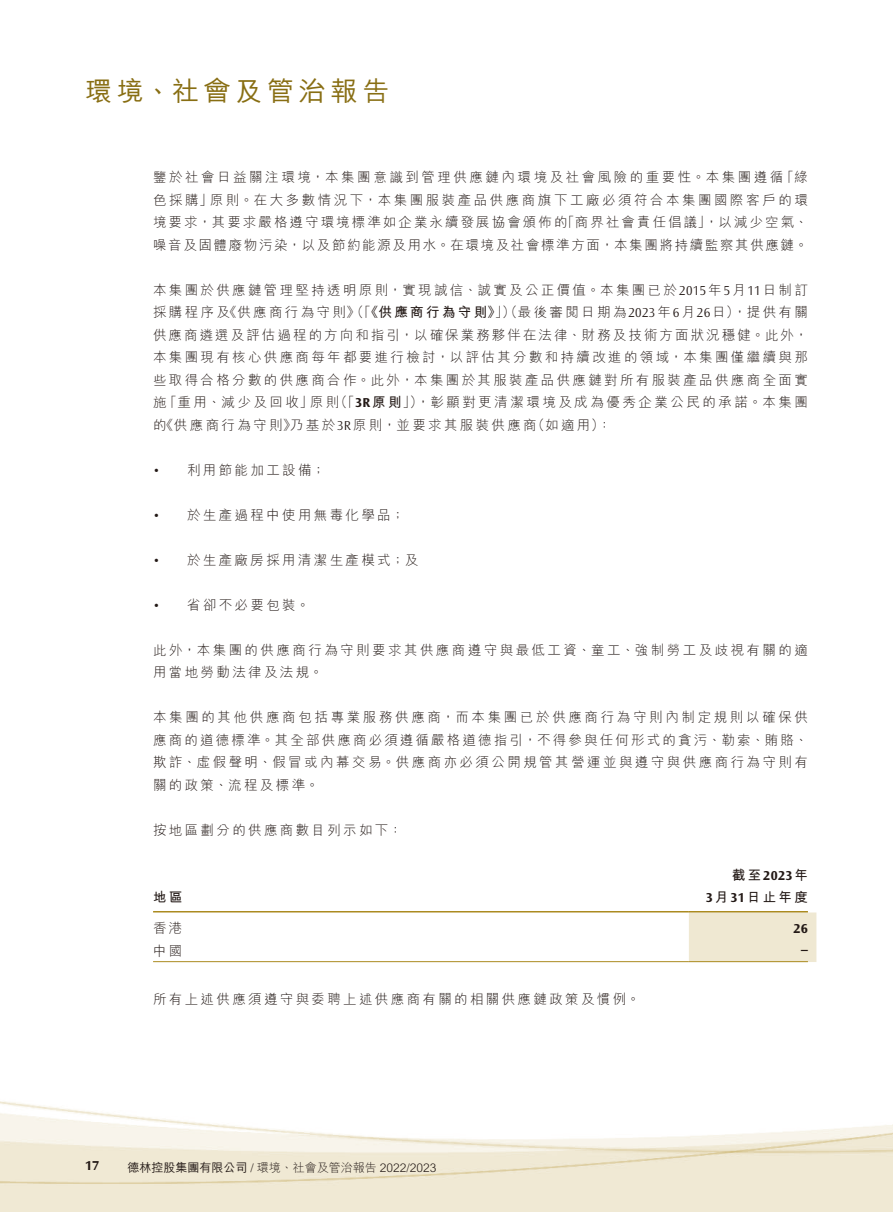
<style>
.page{position:relative;width:893px;height:1212px;background:#fff}
.page>*{position:absolute;margin:0;border:0;box-sizing:border-box;transform-origin:0 0}
.t1{font:500 27px "M Hei HK";letter-spacing:.175em;color:#886e13}
.t2{font:300 13.5px/22.5px "M Hei HK";letter-spacing:.175em;color:#231916}
.t3{font:300 13.5px/22.5px "M Hei HK";letter-spacing:.12em;color:#231916}
.t4{font:300 13.5px "M Hei HK";letter-spacing:.15em;color:#231916}
.t5{font:700 13.5px "Ocean Sans Std";letter-spacing:.025em;color:#231916}
.t6{font:700 13.5px "M Hei HK";letter-spacing:.175em;color:#231916}
.t7{font:300 13.5px "Ocean Sans Std";color:#231916}
.t8{font:300 12px "M Hei HK";color:#231916}
.s1{font-family:"Ocean Sans Std"}
.s2{font-weight:700}
.s3{font-family:"Ocean Sans Std";font-weight:700}
.s4{font-weight:500}
.s5{font-family:"M Hei HK"}
</style>
<div class="page">
<div style="left:689px;top:912px;width:127px;height:50px;background:#efe8d2"></div>
<hr style="left:153px;top:911px;width:536px;height:1px;background:#ab8b20">
<hr style="left:689px;top:911px;width:119px;height:1px;background:#ab8b20">
<hr style="left:153px;top:961px;width:536px;height:1px;background:#ab8b20">
<hr style="left:689px;top:961px;width:119px;height:1px;background:#ab8b20">
<h1 class="t1" style="left:85px;top:72px;width:306px">環境、社會及管治報告</h1>
<p class="t2" style="left:210px;top:166px;width:600px;text-indent:-57px">鑒於社會日益關注環境，本集團意識到管理供應鏈內環境及社會風險的重要性。本集團遵循<br>原則。在大多數情況下，本集團服裝產品供應商旗下工廠必須符合本集團國際客戶的環</p>
<p class="t2" style="left:780px;top:166px;width:29px">「綠</p>
<p class="t2" style="left:153px;top:188px;width:61px">色採購」</p>
<p class="t3" style="left:153px;top:211px;width:656px">境要求，其要求嚴格遵守環境標準如企業永續發展協會頒佈的<br>噪音及固體廢物污染，以及節約能源及用水。在環境及社會標準方面，本集團將持續監察其供應鏈。</p>
<p class="t2" style="left:153px;top:278px;width:656px;text-align:right">本集團於供應鏈管理堅持透明原則，實現誠信、誠實及公正價值。本集團已於<span class="s1">2015</span>年<span class="s1">5</span>月<span class="s1">11</span>日制訂採購程序 《及供應商行為守則》（「<span class="s2">《供應商行為守則》</span>」）（最後審閱日期為<span class="s1">2023</span>年<span class="s1">6</span>月<span class="s1">26</span>日，）提供有關供應商遴選及評估過程的方向和指引，以確保業務夥伴在法律、財務及技術方面狀況穩健。此外，本集團現有核心供應商每年都要進行檢討，以評估其分數和持續改進的領域，本集團僅繼續與那些取得合格分數的供應商合作。此外，本集團於其服裝產品供應鏈對所有服裝產品供應商全面實，彰顯對更清潔環境及成為優秀企業公民的承諾。本集團</p>
<p class="t4" style="left:561px;top:215px;width:248px">「商界社會責任倡議，」以減少空氣、</p>
<p class="t2" style="left:334px;top:391px;width:90px">（「<span class="s3">3R</span><span class="s2">原則</span>」）</p>
<p class="t2" style="left:164px;top:391px;width:151px">「重用、減少及回收」</p>
<p class="t2" style="left:310px;top:391px;width:31px">原則</p>
<p class="t2" style="left:153px;top:391px;width:15px">施</p>
<p class="t2" style="left:531px;top:413px;width:81px">（如適用：(</p>
<p class="t2" style="left:153px;top:413px;width:385px">《的供應商行為守則乃》 基於<span class="s1">3R</span>原則，並要求其服裝供應商</p>
<p class="t2" style="left:187px;top:458px;width:140px">利用節能加工設備;</p>
<p class="t7" style="left:153px;top:463px;width:8px">•</p>
<p class="t7" style="left:153px;top:508px;width:8px">•</p>
<p class="t7" style="left:153px;top:553px;width:8px">•</p>
<p class="t2" style="left:187px;top:503px;width:219px">於生產過程中使用無毒化學品;</p>
<p class="t2" style="left:187px;top:548px;width:233px">於生產廠房採用清潔生產模式；及</p>
<p class="t2" style="left:187px;top:593px;width:124px">省卻不必要包裝。</p>
<p class="t7" style="left:153px;top:598px;width:8px">•</p>
<p class="t2" style="left:153px;top:638px;width:656px">此外，本集團的供應商行為守則要求其供應商遵守與最低工資、童工、強制勞工及歧視有關的適用當地勞動法律及法規。</p>
<p class="t2" style="left:153px;top:706px;width:656px;text-align:justify">本集團的其他供應商包括專業服務供應商，而本集團已於供應商行為守則內制定規則以確保供應商的道德標準。其全部供應商必須遵循嚴格道德指引，不得參與任何形式的貪污、勒索、賄賂、欺詐、虛假聲明、假冒或內幕交易。供應商亦必須公開規管其營運並與遵守與供應商行為守則有關的政策、流程及標準。</p>
<p class="t2" style="left:153px;top:818px;width:251px">按地區劃分的供應商數目列示如下：</p>
<p class="t6" style="left:153px;top:887px;width:31px">地區</p>
<p class="t2" style="left:153px;top:917px;width:31px">香港</p>
<p class="t2" style="left:153px;top:939px;width:31px">中國</p>
<p class="t2" style="left:153px;top:987px;width:488px">所有上述供應須遵守與委聘上述供應商有關的相關供應鏈政策及慣例。</p>
<p class="t5" style="left:85px;top:1158px;width:16px">17</p>
<p class="t8" style="left:128px;top:1161px;width:311px"><span class="s4">德林控股集團有限公司</span> / 環境、社會及管治報告 2022/2023</p>
<p class="t5" style="left:732px;top:868px;width:78px"><span class="s5">截至</span>2023<span class="s5">年</span></p>
<p class="t6" style="left:706px;top:887px;width:104px"><span class="s1">3</span>月<span class="s1">31</span>日止年度</p>
<p class="t5" style="left:794px;top:921px;width:16px">26</p>
<p class="t5" style="left:801px;top:942px;width:8px">–</p>
</div>
